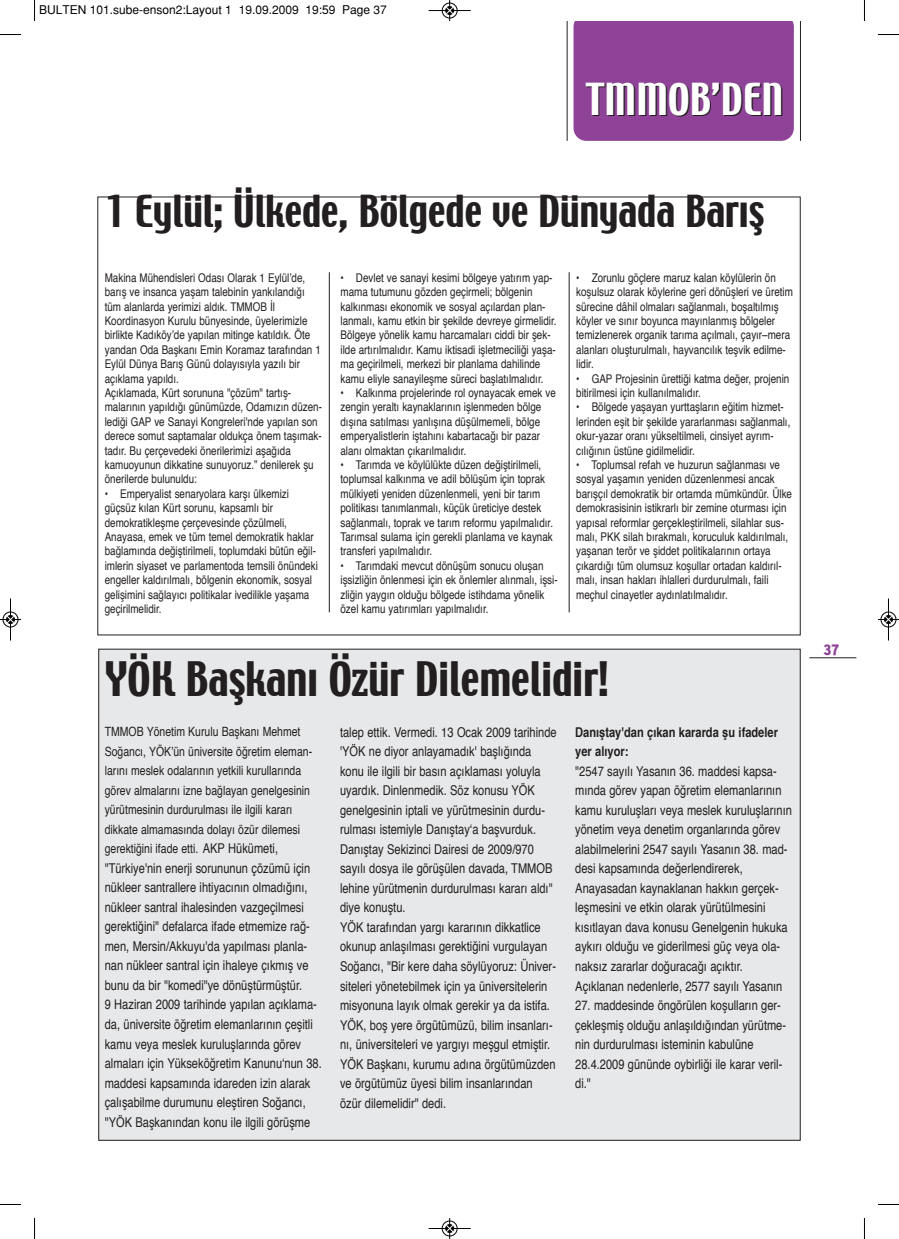
<style>
.page{position:relative;width:899px;height:1239px;background:#fff}
.page>*{position:absolute;margin:0;border:0;box-sizing:border-box;transform-origin:0 0}
.t1{font:42px "Techno";color:#231f20}
.t2{font:39px "Techno";color:#231f20}
.t3{font:39px "Techno";color:#fff}
.t4{font:15px "Interstate TR Black Condensed";color:#8f4398}
.t5{font:condensed 13.5px/19.5px "Helvetica";color:#231f20}
.t6{font:700 condensed 13.5px/19.5px "Helvetica";color:#231f20}
.t7{font:condensed 12.75px/19.5px "Helvetica";color:#231f20}
.t8{font:condensed 12px/14.4px "Helvetica";color:#231f20}
.t9{font:12px "Helvetica";color:#000}
.s1{font-size:13.5px}
</style>
<div class="page">
<hr style="left:809px;top:657px;width:47px;height:1px;background:#231f20">
<div style="left:99px;top:649px;width:700px;height:491px;background:#e7e8e9"></div>
<div style="left:573px;top:21px;width:220px;height:120px;background:#8f4398"></div>
<hr style="left:799px;top:21px;width:1px;height:120px;background:#231f20">
<hr style="left:566px;top:21px;width:1px;height:120px;background:#231f20">
<hr style="left:329px;top:272px;width:1px;height:340px;background:#231f20">
<hr style="left:568px;top:272px;width:1px;height:340px;background:#231f20">
<svg style="left:34px;top:0;width:1px;height:21px"></svg>
<svg style="left:0;top:34px;width:21px;height:1px"></svg>
<svg style="left:878px;top:34px;width:20px;height:1px"></svg>
<svg style="left:34px;top:1218px;width:1px;height:20px"></svg>
<svg style="left:0;top:1204px;width:21px;height:1px"></svg>
<svg style="left:878px;top:1204px;width:20px;height:1px"></svg>
<div style="left:441px;top:3px;width:16px;height:16px;border:1px solid #fff;border-radius:50%"></div>
<hr style="left:428px;top:10px;width:42px;height:1px;background:#000">
<div style="left:442px;top:3px;width:15px;height:15px;border:1px solid #000;border-radius:50%"></div>
<svg style="left:445px;top:0;width:8px;height:21px"></svg>
<div style="left:441px;top:1220px;width:16px;height:16px;border:1px solid #fff;border-radius:50%"></div>
<hr style="left:428px;top:1228px;width:42px;height:1px;background:#000">
<div style="left:442px;top:1220px;width:15px;height:15px;border:1px solid #000;border-radius:50%"></div>
<svg style="left:445px;top:1218px;width:8px;height:20px"></svg>
<hr style="left:10px;top:598px;width:1px;height:42px;background:#000">
<div style="left:3px;top:611px;width:15px;height:16px;border:1px solid #000;border-radius:50%"></div>
<svg style="left:0;top:615px;width:21px;height:8px"></svg>
<div style="left:880px;top:611px;width:16px;height:16px;border:1px solid #fff;border-radius:50%"></div>
<hr style="left:887px;top:598px;width:1px;height:42px;background:#000">
<div style="left:880px;top:611px;width:15px;height:16px;border:1px solid #000;border-radius:50%"></div>
<svg style="left:878px;top:615px;width:20px;height:8px"></svg>
<p class="t9" style="left:39px;top:2px;width:349px">BULTEN 101.sube-enson2:Layout 1 19.09.2009 19:59 Page 37</p>
<h2 class="t3" style="left:585px;top:76px;width:199px">TMMOB’DEN</h2>
<h2 class="t2" style="left:105px;top:188px;width:660px">1 Eylül; Ülkede, Bölgede ve Dünyada Barış</h2>
<p class="t8" style="left:105px;top:271px;width:219px">Makina Mühendisleri Odası Olarak 1 Eylül’de, barış ve insanca yaşam talebinin yankılandığı tüm alanlarda yerimizi aldık. TMMOB İl Koordinasyon Kurulu bünyesinde, üyelerimizle birlikte Kadıköy’de yapılan mitinge katıldık. Öte yandan Oda Başkanı Emin Koramaz tarafından 1<br>Eylül Dünya Barış Günü dolayısıyla yazılı bir açıklama yapıldı.<br>Açıklamada, Kürt sorununa "çözüm" tartış&shy;malarının yapıldığı günümüzde, Odamızın düzen&shy;lediği GAP ve Sanayi Kongreleri'nde yapılan son derece somut saptamalar oldukça önem taşımak&shy;tadır. Bu çerçevedeki önerilerimizi aşağıda kamuoyunun dikkatine sunuyoruz.” denilerek şu önerilerde bulunuldu:</p>
<p class="t8" style="left:105px;top:487px;width:214px">• Emperyalist senaryolara karşı ülkemizi güçsüz kılan Kürt sorunu, kapsamlı bir demokratikleşme çerçevesinde çözülmeli, Anayasa, emek ve tüm temel demokratik haklar bağlamında değiştirilmeli, toplumdaki bütün eğil&shy;imlerin siyaset ve parlamentoda temsili önündeki engeller kaldırılmalı, bölgenin ekonomik, sosyal gelişimini sağlayıcı politikalar ivedilikle yaşama geçirilmelidir.</p>
<p class="t8" style="left:340px;top:271px;width:217px">• Devlet ve sanayi kesimi bölgeye yatırım yap&shy;mama tutumunu gözden geçirmeli; bölgenin kalkınması ekonomik ve sosyal açılardan plan&shy;lanmalı, kamu etkin bir şekilde devreye girmelidir.<br>Bölgeye yönelik kamu harcamaları ciddi bir şek&shy;ilde artırılmalıdır. Kamu iktisadi işletmeciliği yaşa&shy;ma geçirilmeli, merkezi bir planlama dahilinde kamu eliyle sanayileşme süreci başlatılmalıdır.</p>
<p class="t8" style="left:340px;top:386px;width:217px">• Kalkınma projelerinde rol oynayacak emek ve zengin yeraltı kaynaklarının işlenmeden bölge dışına satılması yanlışına düşülmemeli, bölge emperyalistlerin iştahını kabartacağı bir pazar alanı olmaktan çıkarılmalıdır.</p>
<p class="t8" style="left:340px;top:458px;width:214px">• Tarımda ve köylülükte düzen değiştirilmeli, toplumsal kalkınma ve adil bölüşüm için toprak mülkiyeti yeniden düzenlenmeli, yeni bir tarım politikası tanımlanmalı, küçük üreticiye destek sağlanmalı, toprak ve tarım reformu yapılmalıdır.<br>Tarımsal sulama için gerekli planlama ve kaynak transferi yapılmalıdır.</p>
<p class="t8" style="left:340px;top:559px;width:218px">• Tarımdaki mevcut dönüşüm sonucu oluşan işsizliğin önlenmesi için ek önlemler alınmalı, işsi&shy;zliğin yaygın olduğu bölgede istihdama yönelik özel kamu yatırımları yapılmalıdır.</p>
<p class="t8" style="left:576px;top:271px;width:218px">• Zorunlu göçlere maruz kalan köylülerin ön koşulsuz olarak köylerine geri dönüşleri ve üretim sürecine dâhil olmaları sağlanmalı, boşaltılmış köyler ve sınır boyunca mayınlanmış bölgeler temizlenerek organik tarıma açılmalı, çayır–mera alanları oluşturulmalı, hayvancılık teşvik edilme&shy;lidir.</p>
<p class="t8" style="left:576px;top:372px;width:214px">• GAP Projesinin ürettiği katma değer, projenin bitirilmesi için kullanılmalıdır.</p>
<p class="t8" style="left:576px;top:401px;width:216px">• Bölgede yaşayan yurttaşların eğitim hizmet&shy;lerinden eşit bir şekilde yararlanması sağlanmalı, okur-yazar oranı yükseltilmeli, cinsiyet ayrım&shy;cılığının üstüne gidilmelidir.</p>
<p class="t8" style="left:576px;top:458px;width:217px">• Toplumsal refah ve huzurun sağlanması ve sosyal yaşamın yeniden düzenlenmesi ancak barışçıl demokratik bir ortamda mümkündür. Ülke demokrasisinin istikrarlı bir zemine oturması için yapısal reformlar gerçekleştirilmeli, silahlar sus&shy;malı, PKK silah bırakmalı, koruculuk kaldırılmalı, yaşanan terör ve şiddet politikalarının ortaya çıkardığı tüm olumsuz koşullar ortadan kaldırıl&shy;malı, insan hakları ihlalleri durdurulmalı, faili meçhul cinayetler aydınlatılmalıdır.</p>
<h1 class="t1" style="left:105px;top:653px;width:505px">YÖK Başkanı Özür Dilemelidir!</h1>
<p class="t7" style="left:105px;top:723px;width:209px">TMMOB Yönetim Kurulu Başkanı Mehmet Soğancı, YÖK’ün üniversite öğretim eleman&shy;larını meslek odalarının yetkili kurullarında görev almalarını izne bağlayan genelgesinin yürütmesinin durdurulması ile ilgili kararı dikkate almamasında dolayı özür dilemesi gerektiğini ifade etti. <span class="s1">AKP Hükümeti,</span></p>
<p class="t5" style="left:105px;top:859px;width:218px">"Türkiye'nin enerji sorununun çözümü için nükleer santrallere ihtiyacının olmadığını, nükleer santral ihalesinden vazgeçilmesi gerektiğini" defalarca ifade etmemize rağ&shy;men, Mersin/Akkuyu'da yapılması planla&shy;nan nükleer santral için ihaleye çıkmış ve bunu da bir "komedi"ye dönüştürmüştür.<br>9 Haziran 2009 tarihinde yapılan açıklama&shy;da, üniversite öğretim elemanlarının çeşitli kamu veya meslek kuruluşlarında görev almaları için Yükseköğretim Kanunu‘nun 38. maddesi kapsamında idareden izin alarak çalışabilme durumunu eleştiren Soğancı, "YÖK Başkanından konu ile ilgili görüşme</p>
<p class="t5" style="left:340px;top:723px;width:218px">talep ettik. Vermedi. 13 Ocak 2009 tarihinde 'YÖK ne diyor anlayamadık' başlığında konu ile ilgili bir basın açıklaması yoluyla uyardık. Dinlenmedik. Söz konusu YÖK genelgesinin iptali ve yürütmesinin durdu&shy;rulması istemiyle Danıştay‘a başvurduk.<br>Danıştay Sekizinci Dairesi de 2009/970 sayılı dosya ile görüşülen davada, TMMOB lehine yürütmenin durdurulması kararı aldı" diye konuştu.<br>YÖK tarafından yargı kararının dikkatlice okunup anlaşılması gerektiğini vurgulayan Soğancı, "Bir kere daha söylüyoruz: Üniver&shy;siteleri yönetebilmek için ya üniversitelerin misyonuna layık olmak gerekir ya da istifa.<br>YÖK, boş yere örgütümüzü, bilim insanları&shy;nı, üniversiteleri ve yargıyı meşgul etmiştir.<br>YÖK Başkanı, kurumu adına örgütümüzden ve örgütümüz üyesi bilim insanlarından özür dilemelidir" dedi.</p>
<p class="t6" style="left:575px;top:723px;width:204px">Danıştay'dan çıkan kararda şu ifadeler yer alıyor:</p>
<p class="t5" style="left:575px;top:762px;width:218px">"2547 sayılı Yasanın 36. maddesi kapsa&shy;mında görev yapan öğretim elemanlarının kamu kuruluşları veya meslek kuruluşlarının yönetim veya denetim organlarında görev alabilmelerini 2547 sayılı Yasanın 38. mad&shy;desi kapsamında değerlendirerek, Anayasadan kaynaklanan hakkın gerçek&shy;leşmesini ve etkin olarak yürütülmesini kısıtlayan dava konusu Genelgenin hukuka aykırı olduğu ve giderilmesi güç veya ola&shy;naksız zararlar doğuracağı açıktır.<br>Açıklanan nedenlerle, 2577 sayılı Yasanın</p>
<p class="t5" style="left:575px;top:996px;width:212px">27. maddesinde öngörülen koşulların ger&shy;çekleşmiş olduğu anlaşıldığından yürütme&shy;nin durdurulması isteminin kabulüne 28.4.2009 gününde oybirliği ile karar veril&shy;di."</p>
<p class="t4" style="left:823px;top:641px;width:17px">37</p>
</div>
